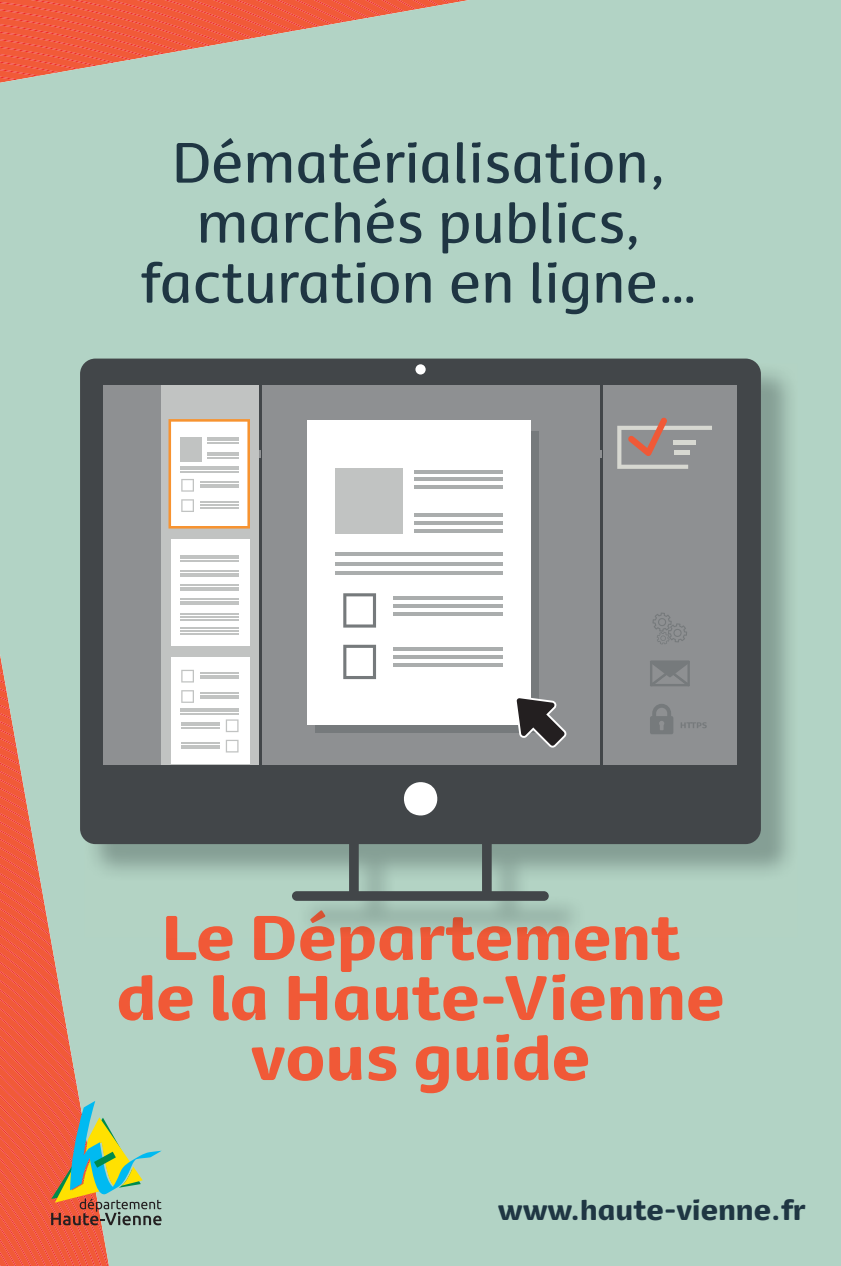
<style>
.page{position:relative;width:841px;height:1266px;background:#fff}
.page>*{position:absolute;margin:0;border:0;box-sizing:border-box;transform-origin:0 0}
.t1{font:900 60px/60px "Dancer Pro";color:#f05937;text-align:center}
.t2{font:54px/60px "Dancer Pro";color:#1f3643;text-align:center}
.t3{font:900 27px "Dancer Pro";color:#1f3643}
</style>
<div class="page">
<div style="left:0;top:0;width:840px;height:1266px;background:#b2d3c5"></div>
<img style="left:85px;top:363px;width:712px;height:575px">
<img style="left:166px;top:910px;width:513px;height:28px">
<div style="left:292px;top:891px;width:256px;height:10px;background:#424649;border-radius:5px"></div>
<svg style="left:349px;top:844px;width:142px;height:48px;background:#8ea79d"></svg>
<div style="left:80px;top:358px;width:680px;height:486px;background:#424649;border-radius:15px"></div>
<div style="left:104px;top:384px;width:633px;height:380px;background:#8e9092"></div>
<svg style="left:404px;top:782px;width:34px;height:34px"></svg>
<div style="left:161px;top:384px;width:100px;height:380px;background:#c1c3c2"></div>
<div style="left:415px;top:364px;width:10px;height:10px;background:#fff;border-radius:50%"></div>
<div style="left:315px;top:431px;width:223px;height:301px;background:#767a7c"></div>
<div style="left:307px;top:420px;width:223px;height:304px;background:#fff"></div>
<div style="left:335px;top:468px;width:67px;height:66px;background:#c1c3c2"></div>
<svg style="left:343px;top:593px;width:33px;height:34px"></svg>
<hr style="left:335px;top:571px;width:167px;height:3px;background:#aaadad">
<hr style="left:335px;top:562px;width:167px;height:3px;background:#aaadad">
<hr style="left:335px;top:553px;width:167px;height:3px;background:#aaadad">
<hr style="left:413px;top:529px;width:89px;height:3px;background:#aaadad">
<hr style="left:413px;top:521px;width:89px;height:3px;background:#aaadad">
<hr style="left:413px;top:514px;width:89px;height:3px;background:#aaadad">
<hr style="left:413px;top:485px;width:89px;height:4px;background:#aaadad">
<hr style="left:413px;top:478px;width:89px;height:3px;background:#aaadad">
<hr style="left:413px;top:470px;width:89px;height:3px;background:#aaadad">
<hr style="left:393px;top:612px;width:109px;height:3px;background:#aaadad">
<hr style="left:393px;top:604px;width:109px;height:3px;background:#aaadad">
<hr style="left:393px;top:596px;width:109px;height:3px;background:#aaadad">
<svg style="left:343px;top:645px;width:33px;height:34px"></svg>
<hr style="left:393px;top:663px;width:109px;height:3px;background:#aaadad">
<hr style="left:393px;top:655px;width:109px;height:4px;background:#aaadad">
<hr style="left:393px;top:648px;width:109px;height:3px;background:#aaadad">
<svg style="left:168px;top:419px;width:82px;height:109px"></svg>
<div style="left:171px;top:539px;width:79px;height:106px;background:#fff"></div>
<hr style="left:180px;top:555px;width:58px;height:1px;background:#c1c3c2">
<hr style="left:180px;top:558px;width:58px;height:1px;background:#c1c3c2">
<hr style="left:180px;top:560px;width:58px;height:1px;background:#c1c3c2">
<hr style="left:180px;top:570px;width:58px;height:2px;background:#c1c3c2">
<hr style="left:180px;top:573px;width:58px;height:1px;background:#c1c3c2">
<hr style="left:180px;top:575px;width:58px;height:2px;background:#c1c3c2">
<hr style="left:180px;top:584px;width:58px;height:2px;background:#c1c3c2">
<hr style="left:180px;top:587px;width:58px;height:1px;background:#c1c3c2">
<hr style="left:180px;top:589px;width:58px;height:2px;background:#c1c3c2">
<hr style="left:180px;top:598px;width:58px;height:2px;background:#c1c3c2">
<hr style="left:180px;top:601px;width:58px;height:1px;background:#c1c3c2">
<hr style="left:180px;top:603px;width:58px;height:2px;background:#c1c3c2">
<hr style="left:180px;top:614px;width:58px;height:1px;background:#c1c3c2">
<hr style="left:180px;top:616px;width:58px;height:1px;background:#c1c3c2">
<hr style="left:180px;top:619px;width:58px;height:1px;background:#c1c3c2">
<hr style="left:180px;top:628px;width:58px;height:1px;background:#c1c3c2">
<hr style="left:180px;top:630px;width:58px;height:1px;background:#c1c3c2">
<hr style="left:180px;top:633px;width:58px;height:1px;background:#c1c3c2">
<div style="left:171px;top:657px;width:79px;height:107px;background:#fff"></div>
<hr style="left:180px;top:708px;width:58px;height:1px;background:#c1c3c2">
<hr style="left:180px;top:710px;width:58px;height:2px;background:#c1c3c2">
<hr style="left:180px;top:713px;width:58px;height:1px;background:#c1c3c2">
<hr style="left:181px;top:722px;width:38px;height:1px;background:#c1c3c2">
<hr style="left:181px;top:724px;width:38px;height:2px;background:#c1c3c2">
<hr style="left:181px;top:727px;width:38px;height:1px;background:#c1c3c2">
<svg style="left:226px;top:719px;width:12px;height:13px"></svg>
<hr style="left:181px;top:742px;width:38px;height:1px;background:#c1c3c2">
<hr style="left:181px;top:745px;width:38px;height:1px;background:#c1c3c2">
<hr style="left:181px;top:747px;width:38px;height:1px;background:#c1c3c2">
<svg style="left:226px;top:740px;width:12px;height:12px"></svg>
<hr style="left:200px;top:672px;width:38px;height:1px;background:#c1c3c2">
<hr style="left:200px;top:675px;width:38px;height:1px;background:#c1c3c2">
<hr style="left:200px;top:677px;width:38px;height:1px;background:#c1c3c2">
<svg style="left:181px;top:670px;width:13px;height:12px"></svg>
<hr style="left:200px;top:692px;width:38px;height:2px;background:#c1c3c2">
<hr style="left:200px;top:695px;width:38px;height:1px;background:#c1c3c2">
<hr style="left:200px;top:698px;width:38px;height:1px;background:#c1c3c2">
<svg style="left:181px;top:690px;width:13px;height:13px"></svg>
<svg style="left:513px;top:697px;width:54px;height:51px"></svg>
<svg style="left:617px;top:418px;width:94px;height:51px"></svg>
<hr style="left:259px;top:384px;width:2px;height:382px;background:#424649">
<svg style="left:259px;top:451px;width:2px;height:7px"></svg>
<hr style="left:600px;top:384px;width:2px;height:382px;background:#424649">
<svg style="left:650px;top:660px;width:39px;height:26px"></svg>
<svg style="left:652px;top:613px;width:35px;height:31px"></svg>
<svg style="left:681px;top:722px;width:25px;height:6px"></svg>
<svg style="left:650px;top:704px;width:23px;height:30px"></svg>
<svg style="left:0;top:1085px;width:162px;height:181px;background:#c68e70"></svg>
<p class="t2" style="left:140px;top:130px;width:559px">Dématérialisation, marchés publics, facturation en ligne…</p>
<p class="t1" style="left:116px;top:904px;width:609px">Le Département de la Haute-Vienne vous guide</p>
<p class="t3" style="left:497px;top:1189px;width:309px">www.haute-vienne.fr</p>
</div>
